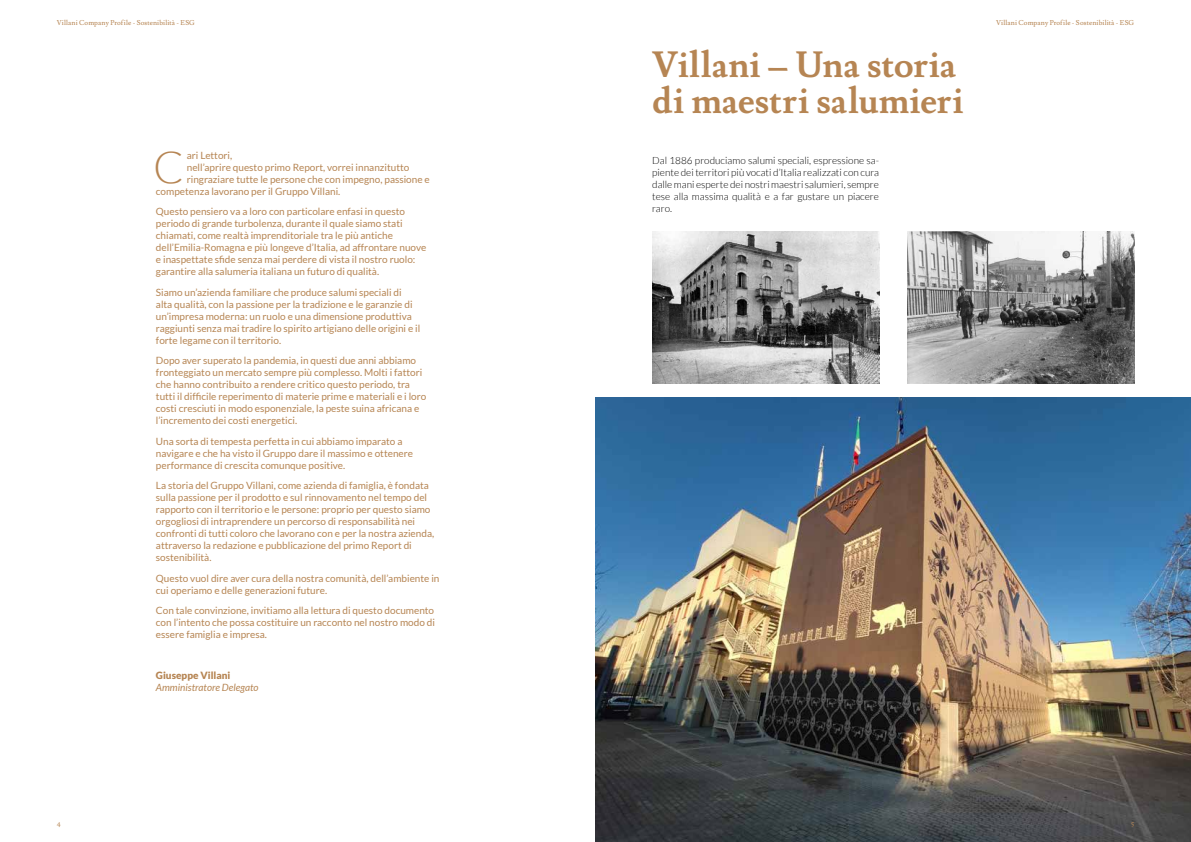
<style>
.page{position:relative;width:1191px;height:842px;background:#fff}
.page>*{position:absolute;margin:0;border:0;box-sizing:border-box;transform-origin:0 0}
.t1{font:300 43.9px "Lato";color:#b68553}
.t2{font:700 36px/36px "Lusitana";letter-spacing:-.005em;color:#b68553}
.t3{font:10px/12px "Lato";color:#b68553}
.t4{font:300 10px/12px "Lato";color:#000;text-align:justify}
.t5{font:italic 10px "Lato";color:#b68553}
.t6{font:900 10px "Lato";color:#b68553}
.t7{font:7px "Lusitana";letter-spacing:.02em;color:#b68553}
</style>
<div class="page">
<img style="left:595px;top:398px;width:596px;height:444px">
<img style="left:652px;top:231px;width:227px;height:152px">
<img style="left:907px;top:231px;width:227px;height:152px">
<p class="t7" style="left:57px;top:19px;width:140px">Villani Company Profile - Sostenibilità - ESG</p>
<p class="t7" style="left:996px;top:19px;width:140px">Villani Company Profile - Sostenibilità - ESG</p>
<h1 class="t1" style="left:153px;top:143px;width:32px">C</h1>
<p class="t3" style="left:187px;top:149px;width:47px">ari Lettori,</p>
<p class="t3" style="left:187px;top:161px;width:224px">nell’aprire questo primo Report, vorrei innanzitutto</p>
<p class="t3" style="left:187px;top:173px;width:244px">ringraziare tutte le persone che con impegno, passione e</p>
<p class="t3" style="left:156px;top:185px;width:186px">competenza lavorano per il Gruppo Villani.</p>
<p class="t3" style="left:156px;top:206px;width:272px">Questo pensiero va a loro con particolare enfasi in questo periodo di grande turbolenza, durante il quale siamo stati chiamati, come realtà imprenditoriale tra le più antiche dell’Emilia-Romagna e più longeve d’Italia, ad affrontare nuove e inaspettate sfide senza mai perdere di vista il nostro ruolo: garantire alla salumeria italiana un futuro di qualità.</p>
<p class="t3" style="left:156px;top:286px;width:266px">Siamo un’azienda familiare che produce salumi speciali di alta qualità, con la passione per la tradizione e le garanzie di un’impresa moderna: un ruolo e una dimensione produttiva raggiunti senza mai tradire lo spirito artigiano delle origini e il forte legame con il territorio.</p>
<p class="t3" style="left:156px;top:355px;width:272px">Dopo aver superato la pandemia, in questi due anni abbiamo fronteggiato un mercato sempre più complesso. Molti i fattori che hanno contribuito a rendere critico questo periodo, tra tutti il difficile reperimento di materie prime e materiali e i loro costi cresciuti in modo esponenziale, la peste suina africana e l’incremento dei costi energetici.</p>
<p class="t3" style="left:156px;top:435px;width:259px">Una sorta di tempesta perfetta in cui abbiamo imparato a navigare e che ha visto il Gruppo dare il massimo e ottenere performance di crescita comunque positive.</p>
<p class="t3" style="left:156px;top:480px;width:280px">La storia del Gruppo Villani, come azienda di famiglia, è fondata sulla passione per il prodotto e sul rinnovamento nel tempo del rapporto con il territorio e le persone: proprio per questo siamo orgogliosi di intraprendere un percorso di responsabilità nei confronti di tutti coloro che lavorano con e per la nostra azienda, attraverso la redazione e pubblicazione del primo Report di sostenibilità.</p>
<p class="t3" style="left:156px;top:572px;width:285px">Questo vuol dire aver cura della nostra comunità, dell’ambiente in cui operiamo e delle generazioni future.</p>
<p class="t3" style="left:156px;top:605px;width:280px;text-align:justify">Con tale convinzione, invitiamo alla lettura di questo documento con l’intento che possa costituire un racconto nel nostro modo di essere famiglia e impresa.</p>
<p class="t6" style="left:156px;top:670px;width:76px">Giuseppe Villani</p>
<p class="t5" style="left:156px;top:682px;width:104px">Amministratore Delegato</p>
<h2 class="t2" style="left:652px;top:48px;width:313px">Villani – Una storia di maestri salumieri</h2>
<p class="t4" style="left:652px;top:154px;width:228px">Dal 1886 produciamo salumi speciali, espressione sa&shy;piente dei territori più vocati d’Italia realizzati con cura dalle mani esperte dei nostri maestri salumieri, sempre tese alla massima qualità e a far gustare un piacere raro.</p>
<p class="t7" style="left:57px;top:820px;width:6px">4</p>
<p class="t7" style="left:1131px;top:820px;width:5px">5</p>
</div>
